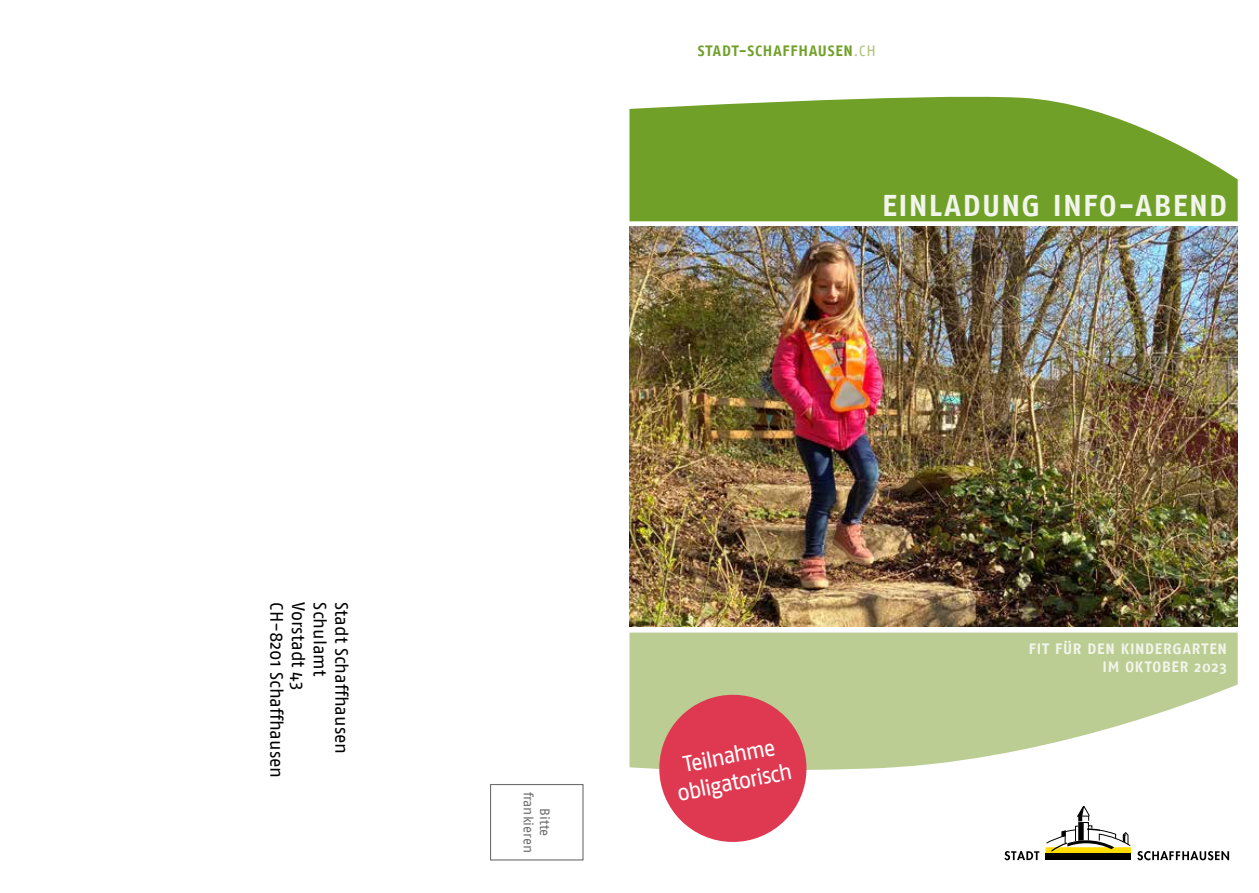
<style>
.page{position:relative;width:1259px;height:893px;background:#fff}
.page>*{position:absolute;margin:0;border:0;box-sizing:border-box;transform-origin:0 0}
.t1{font:700 30px "Fago No";letter-spacing:.04em;color:#f2f5eb}
.t2{font:22.5px/27px "Fago No";color:#fff;text-align:center}
.t3{font:18px "Fago No";color:#000}
.t4{font:700 15px/18px "Fago No";letter-spacing:.05em;color:#f2f5eb;text-align:right}
.t5{font:700 15px "Fago No";letter-spacing:.055em;color:#71a029}
.t6{font:13.5px/16.2px "Fago No";letter-spacing:-.01em;color:#706f6f;text-align:center}
.s1{font-weight:400;color:#aec37c}
</style>
<div class="page">
<svg style="left:1004px;top:851px;width:35px;height:9px"></svg>
<div style="left:1045px;top:847px;width:86px;height:7px;background:#fd0"></div>
<div style="left:1045px;top:854px;width:86px;height:6px;background:#000"></div>
<svg style="left:1046px;top:806px;width:84px;height:46px"></svg>
<svg style="left:1137px;top:851px;width:92px;height:9px"></svg>
<svg style="left:629px;top:96px;width:608px;height:125px;background:#82ab43"></svg>
<svg style="left:629px;top:633px;width:608px;height:137px;fill:#bccd93"></svg>
<img style="left:629px;top:227px;width:608px;height:400px">
<div style="left:490px;top:784px;width:93px;height:76px;border:1px solid #706f6f"></div>
<svg style="left:653px;top:688px;width:160px;height:154px;background:#dc6d73"></svg>
<p class="t3" style="left:287px;top:602px;width:177px;rotate:90deg">CH-8201 Schaffhausen</p>
<p class="t3" style="left:309px;top:602px;width:89px;rotate:90deg">Vorstadt 43</p>
<p class="t3" style="left:330px;top:602px;width:75px;rotate:90deg">Schulamt</p>
<p class="t3" style="left:352px;top:602px;width:153px;rotate:90deg">Stadt Schaffhausen</p>
<p class="t5" style="left:697px;top:42px;width:180px">STADT-SCHAFFHAUSEN<span class="s1">.CH</span></p>
<h1 class="t1" style="left:882px;top:188px;width:346px">EINLADUNG INFO-ABEND</h1>
<p class="t6" style="left:553px;top:791px;width:63px;rotate:90deg">Bitte frankieren</p>
<p class="t2" style="left:669px;top:753px;width:118px;rotate:-11deg">Teilnahme obligatorisch</p>
<p class="t4" style="left:1029px;top:639px;width:200px">FIT FÜR DEN KINDERGARTEN<br>IM OKTOBER 2023</p>
</div>
